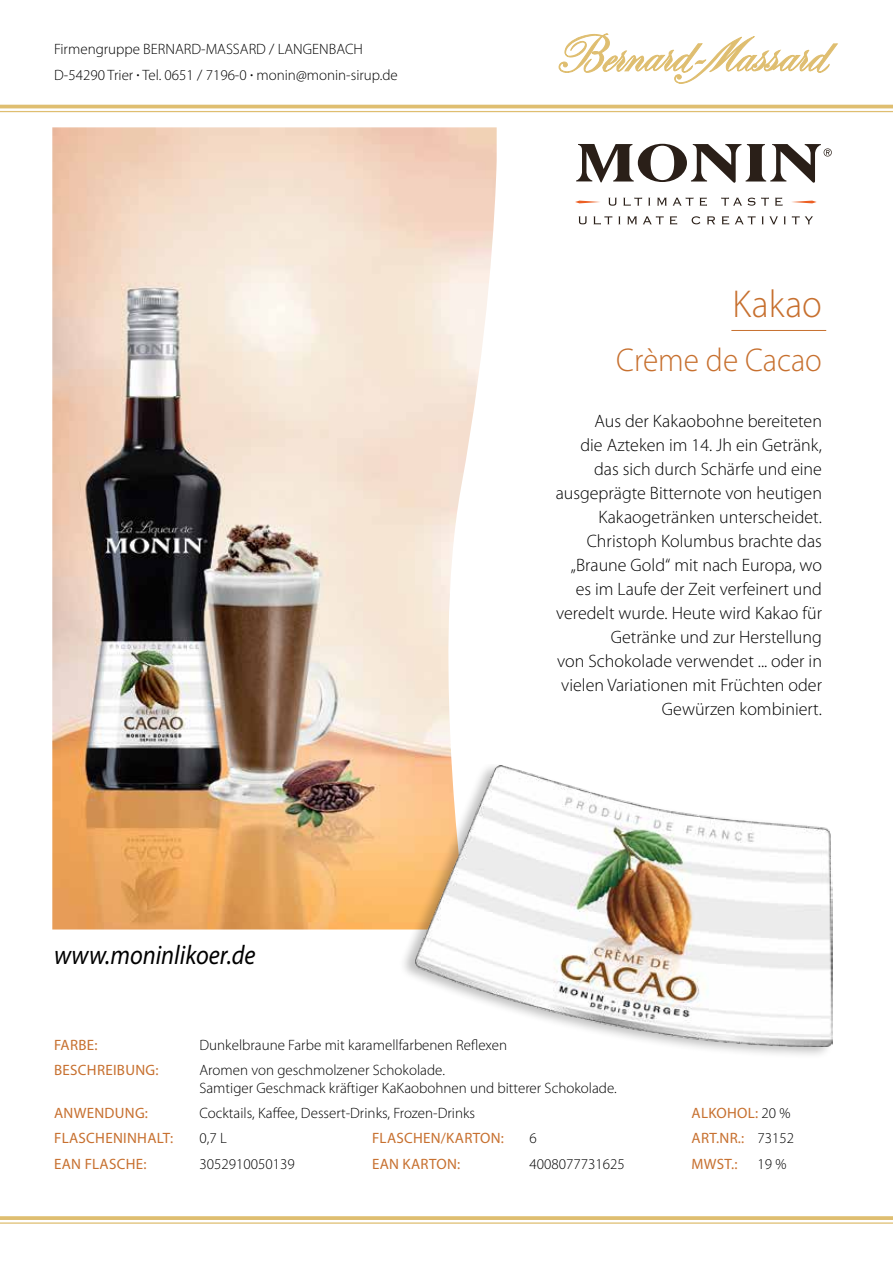
<style>
.page{position:relative;width:893px;height:1263px;background:#fff}
.page>*{position:absolute;margin:0;border:0;box-sizing:border-box;transform-origin:0 0}
.t1{font:300 39px "Myriad Pro";letter-spacing:.015em;color:#c7702f;scale:.95 1}
.t2{font:300 33px "Myriad Pro";color:#c7702f;scale:.95 1}
.t3{font:italic 27px "Myriad Pro";color:#000;scale:.9 1}
.t4{font:300 18px/24px "Myriad Pro";color:#000;text-align:right}
.t5{font:300 15px/26.5px "Myriad Pro";color:#000}
.t6{font:15px "Myriad Pro";letter-spacing:.02em;color:#c7702f}
.s1{font-weight:400}
.s2{font-weight:300;color:#000}
</style>
<div class="page">
<svg style="left:558px;top:33px;width:280px;height:50px"></svg>
<hr style="left:0;top:105px;width:893px;height:3px;background:#dfbe70">
<hr style="left:0;top:111px;width:893px;height:1px;background:#dfbe70">
<svg style="left:0;top:1216px;width:893px;height:4px;background:#e0c178"></svg>
<hr style="left:0;top:1222px;width:893px;height:2px;background:#dfbe70">
<svg style="left:575px;top:201px;width:25px;height:2px"></svg>
<svg style="left:792px;top:201px;width:25px;height:2px"></svg>
<svg style="left:576px;top:144px;width:256px;height:39px"></svg>
<svg style="left:608px;top:198px;width:9px;height:8px"></svg>
<svg style="left:623px;top:197px;width:19px;height:9px"></svg>
<svg style="left:648px;top:198px;width:2px;height:8px"></svg>
<svg style="left:657px;top:198px;width:10px;height:8px"></svg>
<svg style="left:673px;top:197px;width:20px;height:9px"></svg>
<svg style="left:700px;top:197px;width:7px;height:9px"></svg>
<svg style="left:721px;top:197px;width:21px;height:9px"></svg>
<svg style="left:748px;top:198px;width:7px;height:8px"></svg>
<svg style="left:761px;top:197px;width:8px;height:9px"></svg>
<svg style="left:775px;top:197px;width:7px;height:9px"></svg>
<svg style="left:579px;top:216px;width:8px;height:8px"></svg>
<svg style="left:593px;top:216px;width:19px;height:9px"></svg>
<svg style="left:618px;top:216px;width:2px;height:8px"></svg>
<svg style="left:627px;top:216px;width:10px;height:8px"></svg>
<svg style="left:643px;top:216px;width:21px;height:8px"></svg>
<svg style="left:670px;top:216px;width:7px;height:9px"></svg>
<svg style="left:692px;top:216px;width:8px;height:8px"></svg>
<svg style="left:707px;top:216px;width:8px;height:8px"></svg>
<svg style="left:722px;top:216px;width:7px;height:9px"></svg>
<svg style="left:735px;top:216px;width:20px;height:8px"></svg>
<svg style="left:762px;top:216px;width:16px;height:8px"></svg>
<svg style="left:784px;top:216px;width:2px;height:8px"></svg>
<svg style="left:792px;top:216px;width:21px;height:8px"></svg>
<img style="left:52px;top:127px;width:445px;height:802px">
<div style="left:399px;top:765px;width:435px;height:294px;background:#000;opacity:.25"></div>
<img style="left:415px;top:765px;width:418px;height:281px">
<hr style="left:731px;top:330px;width:95px;height:1px;background:#c7702f">
<p class="t5" style="left:54px;top:35px;width:345px">Firmengruppe BERNARD-MASSARD / LANGENBACH<br>D-54290 Trier <span class="s1">·</span> Tel. 0651 / 7196-0 <span class="s1">·</span> monin@monin-sirup.de</p>
<h3 class="t3" style="left:54px;top:938px;width:225px">www.moninlikoer.de</h3>
<h1 class="t1" style="left:733px;top:281px;width:96px">Kakao</h1>
<h2 class="t2" style="left:616px;top:340px;width:218px">Crème de Cacao</h2>
<p class="t4" style="left:556px;top:409px;width:268px">Aus der Kakaobohne bereiteten<br>die Azteken im 14. Jh ein Getränk, das sich durch Schärfe und eine ausgeprägte Bitternote von heutigen<br>Kakaogetränken unterscheidet.<br>Christoph Kolumbus brachte das „Braune Gold“ mit nach Europa, wo es im Laufe der Zeit verfeinert und veredelt wurde. Heute wird Kakao für<br>Getränke und zur Herstellung<br>von Schokolade verwendet ... oder in vielen Variationen mit Früchten oder<br>Gewürzen kombiniert.</p>
<p class="t6" style="left:54px;top:1035px;width:45px">FARBE:</p>
<p class="t5" style="left:199px;top:1031px;width:309px">Dunkelbraune Farbe mit karamellfarbenen Reflexen</p>
<p class="t6" style="left:54px;top:1060px;width:106px">BESCHREIBUNG:</p>
<p class="t5" style="left:199px;top:1061px;width:419px;line-height:18px">Aromen von geschmolzener Schokolade.<br>Samtiger Geschmack kräftiger KaKaobohnen und bitterer Schokolade.</p>
<p class="t6" style="left:54px;top:1104px;width:95px">ANWENDUNG:</p>
<p class="t5" style="left:199px;top:1100px;width:277px">Cocktails, Kaffee, Dessert-Drinks, Frozen-Drinks</p>
<p class="t6" style="left:691px;top:1104px;width:100px">ALKOHOL: <span class="s2">20 %</span></p>
<p class="t6" style="left:54px;top:1129px;width:121px">FLASCHENINHALT:</p>
<p class="t5" style="left:199px;top:1125px;width:29px">0,7 L</p>
<p class="t6" style="left:372px;top:1129px;width:133px">FLASCHEN/KARTON:</p>
<p class="t5" style="left:529px;top:1125px;width:9px">6</p>
<p class="t6" style="left:691px;top:1129px;width:104px">ART.N R.: <span class="s2">73152</span></p>
<p class="t6" style="left:54px;top:1154px;width:10px">EAN</p>
<p class="t6" style="left:85px;top:1154px;width:63px">FLASCHE:</p>
<p class="t5" style="left:199px;top:1150px;width:97px">3052910050139</p>
<p class="t6" style="left:372px;top:1154px;width:10px">EAN</p>
<p class="t6" style="left:403px;top:1154px;width:59px">KARTON:</p>
<p class="t5" style="left:530px;top:1150px;width:97px">4008077731625</p>
<p class="t6" style="left:692px;top:1154px;width:47px">MWST.:</p>
<p class="t5" style="left:758px;top:1150px;width:30px">19 %</p>
</div>
